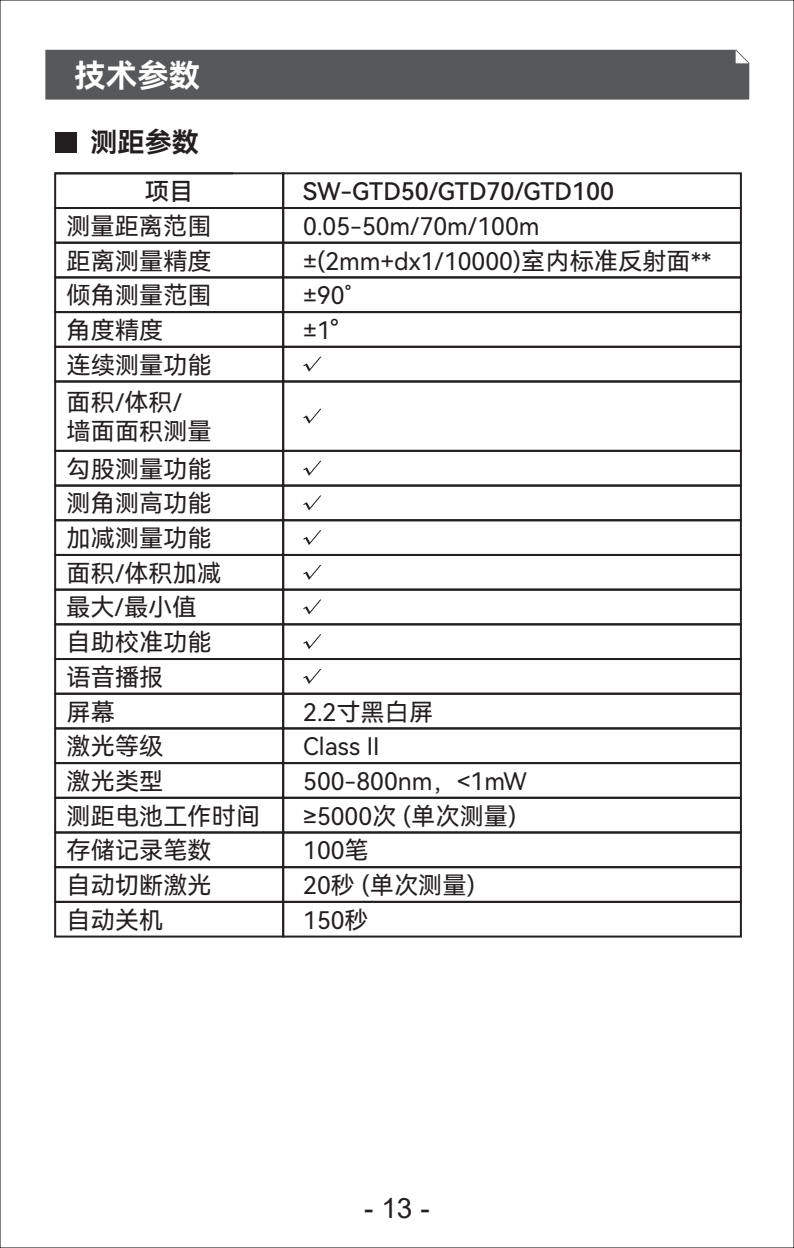
<style>
.page{position:relative;width:794px;height:1248px;background:#fff}
.page>*{position:absolute;margin:0;border:0;box-sizing:border-box;transform-origin:0 0}
.t1{font:31.6px "Harmony OS Sans SC Bold";color:#fff}
.t2{font:28px "Arial";color:#231f20}
.t3{font:27.2px "Harmony OS Sans SC Bold";color:#231f20}
.t4{font:24px/34.8px "Harmony OS Sans SC";color:#231f20}
.t5{font:24px "Harmony OS Sans SC Medium";color:#231f20}
</style>
<div class="page">
<div style="left:45px;top:50px;width:704px;height:50px;background:#57585a"></div>
<svg style="left:303px;top:356px;width:18px;height:15px"></svg>
<svg style="left:303px;top:408px;width:18px;height:15px"></svg>
<svg style="left:303px;top:495px;width:18px;height:15px"></svg>
<svg style="left:303px;top:460px;width:18px;height:15px"></svg>
<svg style="left:303px;top:530px;width:18px;height:15px"></svg>
<svg style="left:303px;top:564px;width:18px;height:16px"></svg>
<svg style="left:303px;top:599px;width:18px;height:15px"></svg>
<svg style="left:303px;top:668px;width:18px;height:16px"></svg>
<svg style="left:303px;top:634px;width:18px;height:15px"></svg>
<div style="left:54px;top:172px;width:230px;height:37px;border:2px solid #231f20"></div>
<div style="left:282px;top:172px;width:460px;height:37px;border:2px solid #231f20"></div>
<svg style="left:281px;top:206px;width:461px;height:36px"></svg>
<div style="left:54px;top:207px;width:230px;height:37px;border:2px solid #231f20"></div>
<div style="left:54px;top:242px;width:230px;height:36px;border:2px solid #231f20"></div>
<div style="left:282px;top:242px;width:460px;height:36px;border:2px solid #231f20"></div>
<div style="left:54px;top:276px;width:230px;height:37px;border:2px solid #231f20"></div>
<div style="left:282px;top:276px;width:460px;height:37px;border:2px solid #231f20"></div>
<div style="left:54px;top:311px;width:230px;height:37px;border:2px solid #231f20"></div>
<div style="left:282px;top:311px;width:460px;height:37px;border:2px solid #231f20"></div>
<div style="left:54px;top:346px;width:230px;height:36px;border:2px solid #231f20"></div>
<div style="left:282px;top:346px;width:460px;height:36px;border:2px solid #231f20"></div>
<div style="left:54px;top:380px;width:230px;height:72px;border:2px solid #231f20"></div>
<div style="left:282px;top:380px;width:460px;height:72px;border:2px solid #231f20"></div>
<div style="left:54px;top:450px;width:230px;height:36px;border:2px solid #231f20"></div>
<div style="left:282px;top:450px;width:460px;height:36px;border:2px solid #231f20"></div>
<div style="left:54px;top:484px;width:230px;height:37px;border:2px solid #231f20"></div>
<div style="left:282px;top:484px;width:460px;height:37px;border:2px solid #231f20"></div>
<div style="left:54px;top:519px;width:230px;height:37px;border:2px solid #231f20"></div>
<div style="left:282px;top:519px;width:460px;height:37px;border:2px solid #231f20"></div>
<div style="left:54px;top:554px;width:230px;height:36px;border:2px solid #231f20"></div>
<div style="left:282px;top:554px;width:460px;height:36px;border:2px solid #231f20"></div>
<div style="left:54px;top:588px;width:230px;height:37px;border:2px solid #231f20"></div>
<div style="left:282px;top:588px;width:460px;height:37px;border:2px solid #231f20"></div>
<div style="left:54px;top:623px;width:230px;height:37px;border:2px solid #231f20"></div>
<div style="left:282px;top:623px;width:460px;height:37px;border:2px solid #231f20"></div>
<div style="left:54px;top:658px;width:230px;height:36px;border:2px solid #231f20"></div>
<div style="left:282px;top:658px;width:460px;height:36px;border:2px solid #231f20"></div>
<div style="left:54px;top:692px;width:230px;height:37px;border:2px solid #231f20"></div>
<div style="left:282px;top:692px;width:460px;height:37px;border:2px solid #231f20"></div>
<div style="left:54px;top:727px;width:230px;height:37px;border:2px solid #231f20"></div>
<div style="left:282px;top:727px;width:460px;height:37px;border:2px solid #231f20"></div>
<div style="left:54px;top:762px;width:230px;height:36px;border:2px solid #231f20"></div>
<div style="left:282px;top:762px;width:460px;height:36px;border:2px solid #231f20"></div>
<div style="left:54px;top:796px;width:230px;height:37px;border:2px solid #231f20"></div>
<div style="left:282px;top:796px;width:460px;height:37px;border:2px solid #231f20"></div>
<div style="left:54px;top:831px;width:230px;height:37px;border:2px solid #231f20"></div>
<div style="left:282px;top:831px;width:460px;height:37px;border:2px solid #231f20"></div>
<div style="left:54px;top:866px;width:230px;height:36px;border:2px solid #231f20"></div>
<div style="left:282px;top:866px;width:460px;height:36px;border:2px solid #231f20"></div>
<div style="left:54px;top:900px;width:230px;height:37px;border:2px solid #231f20"></div>
<div style="left:282px;top:900px;width:460px;height:37px;border:2px solid #231f20"></div>
<div style="left:55px;top:132px;width:22px;height:20px;background:#231f20"></div>
<h1 class="t1" style="left:74px;top:53px;width:127px">技术参数</h1>
<p class="t3" style="left:90px;top:123px;width:110px">测距参数</p>
<p class="t5" style="left:145px;top:175px;width:50px">项目</p>
<p class="t4" style="left:66px;top:208px;width:147px">测量距离范围距离测量精度</p>
<p class="t4" style="left:67px;top:277px;width:147px">倾角测量范围角度精度</p>
<p class="t4" style="left:67px;top:345px;width:147px;line-height:37.6px">连续测量功能面积/体积/</p>
<p class="t4" style="left:67px;top:411px;width:147px;line-height:37.6px">墙面面积测量勾股测量功能</p>
<p class="t4" style="left:66px;top:485px;width:157px">测角测高功能加减测量功能面积/体积加减最大/最小值自助校准功能</p>
<p class="t4" style="left:67px;top:659px;width:98px">语音播报</p>
<p class="t5" style="left:303px;top:174px;width:312px">SW-GTD50/GTD70/GTD100</p>
<p class="t4" style="left:303px;top:208px;width:238px">0.05-50m/70m/100m</p>
<p class="t4" style="left:303px;top:243px;width:410px">±(2mm+dx1/10000)室内标准反射面**</p>
<p class="t4" style="left:303px;top:277px;width:50px">±90˚</p>
<p class="t4" style="left:303px;top:312px;width:36px">±1°</p>
<p class="t4" style="left:67px;top:693px;width:50px">屏幕</p>
<p class="t4" style="left:303px;top:693px;width:131px">2.2寸黑白屏</p>
<p class="t4" style="left:67px;top:728px;width:98px">激光等级激光类型</p>
<p class="t4" style="left:67px;top:797px;width:195px">测距电池工作时间</p>
<p class="t4" style="left:67px;top:832px;width:147px">存储记录笔数自动切断激光</p>
<p class="t4" style="left:303px;top:728px;width:78px">Class II</p>
<p class="t4" style="left:303px;top:763px;width:225px">500-800nm，&lt;1mW</p>
<p class="t4" style="left:303px;top:797px;width:215px">≥5000次 (单次测量)</p>
<p class="t4" style="left:303px;top:832px;width:67px">100笔</p>
<p class="t4" style="left:303px;top:867px;width:173px">20秒 (单次测量)</p>
<p class="t4" style="left:67px;top:901px;width:98px">自动关机</p>
<p class="t4" style="left:303px;top:901px;width:67px">150秒</p>
<p class="t2" style="left:364px;top:1188px;width:67px">- 13 -</p>
</div>
